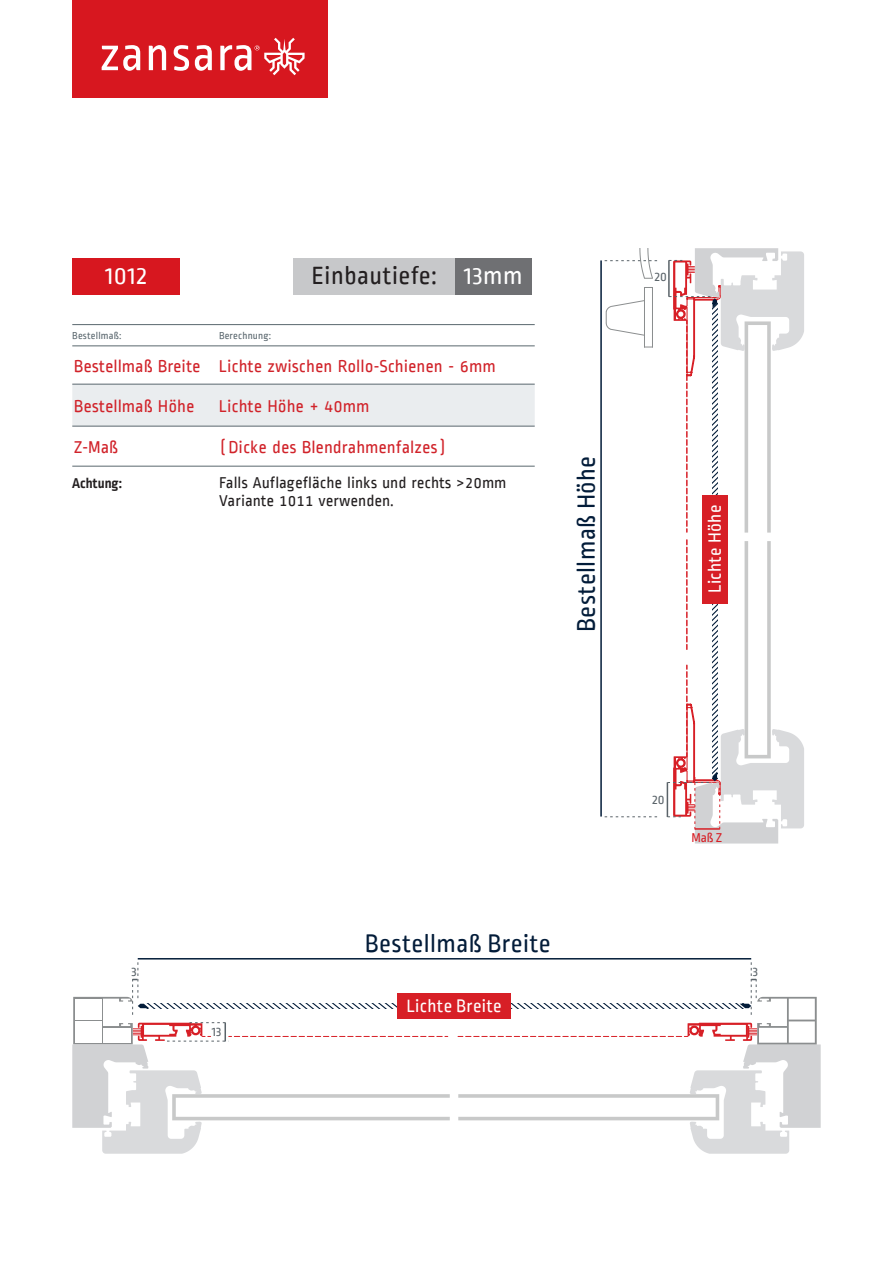
<style>
.page{position:relative;width:893px;height:1263px;background:#fff}
.page>*{position:absolute;margin:0;border:0;box-sizing:border-box;transform-origin:0 0}
.t1{font:26.25px "Ropa Soft PTT";letter-spacing:.02em;color:#031c39}
.t2{font:26.25px "Ropa Soft PTT";letter-spacing:.02em;color:#231f20}
.t3{font:26.25px "Ropa Soft PTT";color:#fff}
.t4{font:18.75px "Ropa Soft PTT";letter-spacing:.02em;color:#fff}
.t5{font:18px "Ropa Sans";color:#d1232a}
.t6{font:16.5px/18px "Ropa Sans";color:#231f20}
.t7{font:700 15px "Ropa Sans Pro";color:#231f20}
.t8{font:13.5px "Ropa Sans Pro";color:#5a6369}
.t9{font:13.5px "Ropa Sans Pro";color:#d71f26}
.t10{font:10.5px "Ropa Sans Pro";letter-spacing:.02em;color:#5a676e}
.s1{color:#fff}
</style>
<div class="page">
<div style="left:72px;top:0;width:256px;height:98px;background:#d7171f"></div>
<svg style="left:149px;top:45px;width:17px;height:25px"></svg>
<svg style="left:195px;top:45px;width:17px;height:26px"></svg>
<svg style="left:102px;top:45px;width:38px;height:26px"></svg>
<svg style="left:174px;top:45px;width:15px;height:26px"></svg>
<svg style="left:220px;top:38px;width:85px;height:37px"></svg>
<div style="left:72px;top:258px;width:108px;height:37px;background:#d7171f"></div>
<svg style="left:695px;top:248px;width:83px;height:595px;background:#d3d4d6"></svg>
<svg style="left:721px;top:251px;width:83px;height:577px"></svg>
<svg style="left:745px;top:321px;width:26px;height:437px"></svg>
<hr style="left:600px;top:260px;width:2px;height:556px;background:#031c39">
<svg style="left:605px;top:816px;width:52px;height:1px"></svg>
<svg style="left:605px;top:248px;width:52px;height:100px"></svg>
<div style="left:702px;top:495px;width:25px;height:108px;background:#d71f26"></div>
<hr style="left:695px;top:828px;width:25px;height:2px;background:#d71f26">
<svg style="left:667px;top:260px;width:55px;height:569px"></svg>
<svg style="left:72px;top:1044px;width:749px;height:84px"></svg>
<svg style="left:102px;top:1070px;width:687px;height:84px"></svg>
<svg style="left:172px;top:1094px;width:547px;height:26px"></svg>
<hr style="left:138px;top:958px;width:613px;height:1px;background:#031c39">
<svg style="left:73px;top:962px;width:744px;height:82px"></svg>
<div style="left:72px;top:385px;width:463px;height:41px;background:#eaedef"></div>
<hr style="left:72px;top:345px;width:147px;height:1px;background:#5a676e">
<hr style="left:219px;top:345px;width:316px;height:1px;background:#5a676e">
<hr style="left:72px;top:384px;width:147px;height:1px;background:#5a676e">
<hr style="left:219px;top:384px;width:316px;height:1px;background:#5a676e">
<hr style="left:72px;top:426px;width:147px;height:1px;background:#5a676e">
<hr style="left:219px;top:426px;width:316px;height:1px;background:#5a676e">
<hr style="left:72px;top:466px;width:147px;height:1px;background:#5a676e">
<hr style="left:219px;top:466px;width:316px;height:1px;background:#5a676e">
<hr style="left:72px;top:324px;width:147px;height:1px;background:#5a676e">
<hr style="left:219px;top:324px;width:316px;height:1px;background:#5a676e">
<div style="left:455px;top:258px;width:76px;height:37px;background:#6f7073"></div>
<div style="left:293px;top:258px;width:162px;height:37px;background:#c7c8ca"></div>
<h1 class="t3" style="left:105px;top:261px;width:43px">1012</h1>
<h1 class="t2" style="left:311px;top:261px;width:213px">Einbautiefe: <span class="s1">13mm</span></h1>
<p class="t10" style="left:72px;top:329px;width:51px">Bestellmaß:</p>
<p class="t10" style="left:219px;top:329px;width:54px">Berechnung:</p>
<p class="t5" style="left:74px;top:357px;width:423px">Bestellmaß Breite Lichte zwischen Rollo-Schienen - 6mm</p>
<p class="t5" style="left:74px;top:397px;width:122px">Bestellmaß Höhe</p>
<p class="t5" style="left:219px;top:397px;width:152px">Lichte Höhe + 40mm</p>
<p class="t5" style="left:74px;top:438px;width:46px">Z-Maß</p>
<p class="t5" style="left:219px;top:438px;width:229px">(Dicke des Blendrahmenfalzes)</p>
<p class="t7" style="left:72px;top:475px;width:51px">Achtung:</p>
<p class="t6" style="left:219px;top:474px;width:289px">Falls Auflagefläche links und rechts &gt;20mm<br>Variante 1011 verwenden.</p>
<h1 class="t1" style="left:572px;top:632px;width:178px;rotate:-90deg">Bestellmaß Höhe</h1>
<p class="t8" style="left:655px;top:269px;width:13px">20</p>
<p class="t4" style="left:705px;top:593px;width:90px;rotate:-90deg">Lichte Höhe</p>
<h1 class="t1" style="left:365px;top:930px;width:187px">Bestellmaß Breite</h1>
<p class="t8" style="left:652px;top:792px;width:13px">20</p>
<p class="t9" style="left:691px;top:830px;width:32px">Maß Z</p>
<p class="t8" style="left:131px;top:965px;width:7px">3</p>
<p class="t8" style="left:753px;top:964px;width:7px">3</p>
<p class="t8" style="left:212px;top:1024px;width:11px">13</p>
<p class="t4" style="left:406px;top:996px;width:97px">Lichte Breite</p>
</div>
